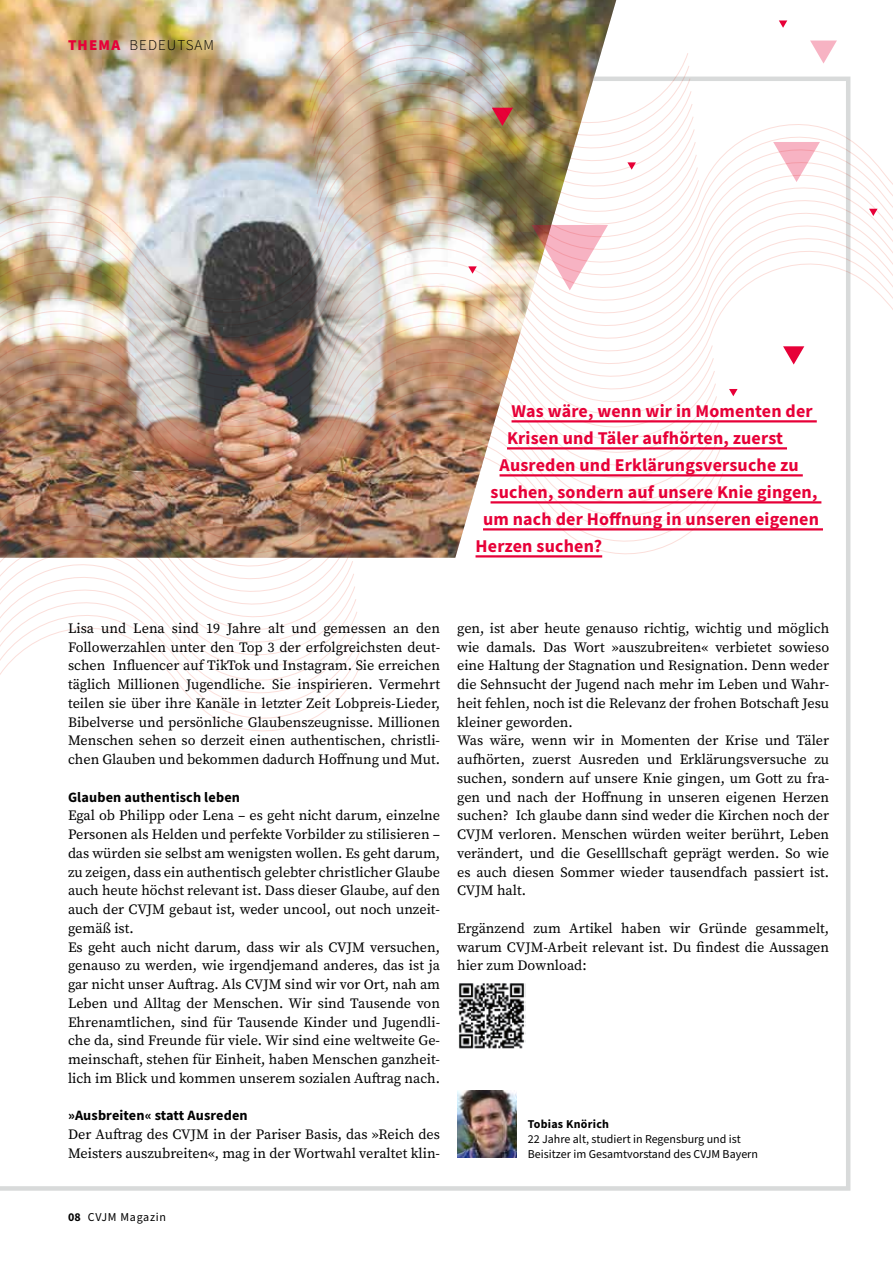
<style>
.page{position:relative;width:893px;height:1263px;background:#fff}
.page>*{position:absolute;margin:0;border:0;box-sizing:border-box;transform-origin:0 0}
.t1{font:700 18px "Source Sans Pro";letter-spacing:.01em;color:#e70038}
.t2{font:300 15px "Source Sans Pro";letter-spacing:.07em;color:#000}
.t3{font:14.25px/18.8px "Source Serif Pro";color:#000}
.t4{font:700 14.25px "Source Sans Pro";letter-spacing:.01em;color:#000}
.t5{font:12px/15px "Source Sans Pro";color:#000}
.t6{font:700 12px "Source Sans Pro";letter-spacing:.02em;color:#000}
.t7{font:12px "Source Sans Pro";letter-spacing:.06em;color:#000}
.s1{font-weight:900;color:#e70038}
.s2{font-weight:700}
</style>
<div class="page">
<svg style="left:0;top:745px;width:850px;height:446px"></svg>
<img style="left:0;top:6px;width:893px;height:739px">
<svg style="left:468px;top:266px;width:9px;height:8px"></svg>
<hr style="left:511px;top:420px;width:306px;height:2px;background:#e70038">
<hr style="left:507px;top:447px;width:280px;height:2px;background:#e70038">
<hr style="left:499px;top:474px;width:304px;height:2px;background:#e70038">
<hr style="left:490px;top:501px;width:331px;height:2px;background:#e70038">
<hr style="left:483px;top:528px;width:340px;height:2px;background:#e70038">
<hr style="left:475px;top:555px;width:127px;height:2px;background:#e70038">
<img style="left:457px;top:1090px;width:59px;height:68px">
<img style="left:457px;top:981px;width:69px;height:69px">
<p class="t2" style="left:68px;top:35px;width:148px"><span class="s1">THEMA</span> BEDEUTSAM</p>
<p class="t1" style="left:511px;top:399px;width:303px">Was wäre, wenn wir in Momenten der</p>
<p class="t1" style="left:507px;top:426px;width:277px">Krisen und Täler aufhörten, zuerst</p>
<p class="t1" style="left:499px;top:453px;width:301px">Ausreden und Erklärungsversuche zu</p>
<p class="t1" style="left:490px;top:480px;width:328px">suchen, sondern auf unsere Knie gingen,</p>
<p class="t1" style="left:483px;top:507px;width:337px">um nach der Hoffnung in unseren eigenen</p>
<p class="t1" style="left:475px;top:534px;width:128px">Herzen suchen?</p>
<p class="t3" style="left:68px;top:619px;width:374px;text-align:justify">Lisa und Lena sind 19 Jahre alt und gemessen an den Followerzahlen unter den Top 3 der erfolgreichsten deut&shy;schen Influencer auf TikTok und Instagram. Sie erreichen täglich Millionen Jugendliche. Sie inspirieren. Vermehrt teilen sie über ihre Kanäle in letzter Zeit Lobpreis-Lieder, Bibelverse und persönliche Glaubenszeugnisse. Millionen Menschen sehen so derzeit einen authentischen, christli&shy;chen Glauben und bekommen dadurch Hoffnung und Mut.</p>
<p class="t4" style="left:68px;top:787px;width:173px">Glauben authentisch leben</p>
<p class="t3" style="left:68px;top:806px;width:374px">Egal ob Philipp oder Lena – es geht nicht darum, einzelne Personen als Helden und perfekte Vorbilder zu stilisieren – das würden sie selbst am wenigsten wollen. Es geht darum, zu zeigen, dass ein authentisch gelebter christlicher Glaube auch heute höchst relevant ist. Dass dieser Glaube, auf den auch der CVJM gebaut ist, weder uncool, out noch unzeit&shy;gemäß ist.<br>Es geht auch nicht darum, dass wir als CVJM versuchen, genauso zu werden, wie irgendjemand anderes, das ist ja gar nicht unser Auftrag. Als CVJM sind wir vor Ort, nah am Leben und Alltag der Menschen. Wir sind Tausende von Ehrenamtlichen, sind für Tausende Kinder und Jugendli&shy;che da, sind Freunde für viele. Wir sind eine weltweite Ge&shy;meinschaft, stehen für Einheit, haben Menschen ganzheit&shy;lich im Blick und kommen unserem sozialen Auftrag nach.</p>
<p class="t4" style="left:68px;top:1106px;width:181px">»Ausbreiten« statt Ausreden</p>
<p class="t3" style="left:68px;top:1125px;width:374px">Der Auftrag des CVJM in der Pariser Basis, das »Reich des<br>Meisters auszubreiten«, mag in der Wortwahl veraltet klin-</p>
<p class="t3" style="left:457px;top:619px;width:374px">gen, ist aber heute genauso richtig, wichtig und möglich wie damals. Das Wort »auszubreiten« verbietet sowieso eine Haltung der Stagnation und Resignation. Denn weder die Sehnsucht der Jugend nach mehr im Leben und Wahr&shy;heit fehlen, noch ist die Relevanz der frohen Botschaft Jesu kleiner geworden.<br>Was wäre, wenn wir in Momenten der Krise und Täler aufhörten, zuerst Ausreden und Erklärungsversuche zu suchen, sondern auf unsere Knie gingen, um Gott zu fra&shy;gen und nach der Hoffnung in unseren eigenen Herzen suchen? Ich glaube dann sind weder die Kirchen noch der CVJM verloren. Menschen würden weiter berührt, Leben verändert, und die Geselllschaft geprägt werden. So wie es auch diesen Sommer wieder tausendfach passiert ist.<br>CVJM halt.</p>
<p class="t3" style="left:457px;top:919px;width:374px;text-align:justify">Ergänzend zum Artikel haben wir Gründe gesammelt, warum CVJM-Arbeit relevant ist. Du findest die Aussagen hier zum Download:</p>
<p class="t6" style="left:528px;top:1116px;width:83px">Tobias Knörich</p>
<p class="t5" style="left:528px;top:1132px;width:232px">22 Jahre alt, studiert in Regensburg und ist<br>Beisitzer im Gesamtvorstand des CVJM Bayern</p>
<p class="t7" style="left:68px;top:1209px;width:100px"><span class="s2">08</span> CVJM Magazin</p>
</div>
